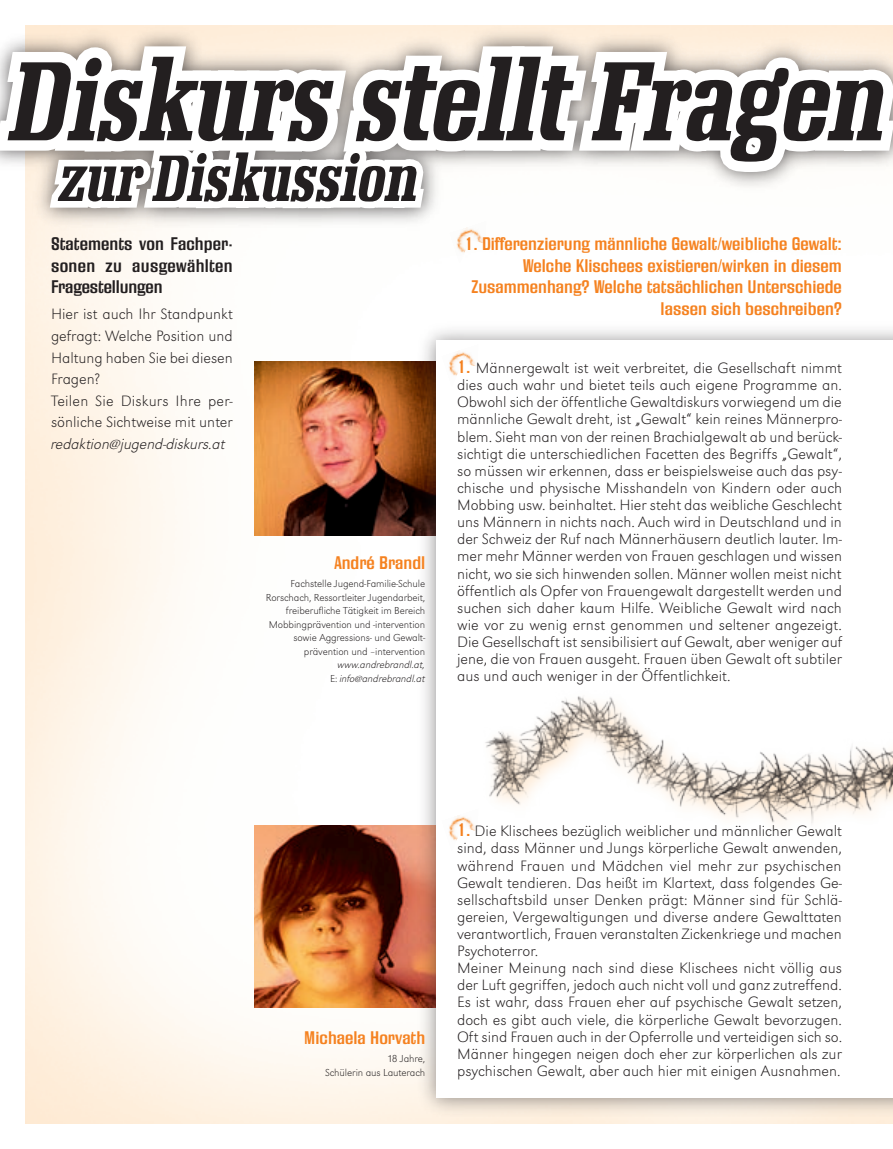
<style>
.page{position:relative;width:893px;height:1149px;background:#fff}
.page>*{position:absolute;margin:0;border:0;box-sizing:border-box;transform-origin:0 0}
.t1{font:italic 700 condensed 109.5px "Napoleon";color:#231f20;scale:.84 1}
.t2{font:italic 700 condensed 63.6px "Napoleon";color:#231f20;scale:.84 1}
.t3{font:16.5px/21.6px "Cg Fiedler Gothic Bd";color:#f58220;text-align:right;scale:.9 1}
.t4{font:16.5px/21.6px "Cg Fiedler Gothic Bd";letter-spacing:.005em;color:#231f20;text-align:justify;scale:.9 1}
.t5{font:15.6px/17.1px "URW Grotesk T Extr Ligh Wide";color:#231f20}
.t6{font:15.6px "URW Grotesk T Extr Ligh Wide Obli";letter-spacing:-.01em;color:#231f20}
.t7{font:10.5px/13.5px "URW Grotesk T Extr Ligh Wide";letter-spacing:-.01em;color:#231f20;text-align:right}
.t8{font:10.5px/13.5px "URW Grotesk T Extr Ligh Wide Obli";letter-spacing:-.01em;color:#231f20;text-align:right}
.s1{font-family:"URW Grotesk T Extr Ligh Wide"}
.s2{font-family:"Cg Fiedler Gothic Bd";font-size:16.5px;color:#f58220}
</style>
<div class="page">
<img style="left:26px;top:431px;width:867px;height:692px">
<img style="left:254px;top:825px;width:163px;height:182px">
<img style="left:254px;top:431px;width:163px;height:104px">
<div style="left:417px;top:321px;width:476px;height:795px;background:#231f20;opacity:.5"></div>
<div style="left:436px;top:341px;width:457px;height:756px;background:#fff"></div>
<div style="left:0;top:23px;width:893px;height:208px;background:#231f20;opacity:.75"></div>
<svg style="left:0;top:36px;width:893px;height:395px"></svg>
<img style="left:449px;top:220px;width:37px;height:43px">
<img style="left:441px;top:344px;width:37px;height:42px">
<img style="left:449px;top:696px;width:444px;height:145px">
<h1 class="t1" style="left:5px;top:39px;width:1070px">Diskurs stelltFragen</h1>
<h2 class="t2" style="left:56px;top:142px;width:444px">zur Diskussion</h2>
<p class="t4" style="left:51px;top:232px;width:203px">Statements von Fachper&shy;sonen zu ausgewählten Fragestellungen</p>
<p class="t5" style="left:51px;top:303px;width:183px;line-height:21.6px">Hier ist auch Ihr Standpunkt gefragt: Welche Position und<br>Haltung haben Sie bei diesen<br>Fragen?<br>Teilen Sie Diskurs Ihre per&shy;sönliche Sichtweise mit unter</p>
<p class="t6" style="left:51px;top:435px;width:176px">redaktion@jugend-diskurs.at</p>
<p class="t3" style="left:334px;top:552px;width:102px">André Brandl</p>
<p class="t7" style="left:266px;top:577px;width:161px">Fachstelle Jugend-Familie-Schule Rorschach, Ressortleiter Jugendarbeit, freiberufliche Tätigkeit im Bereich Mobbingprävention und -intervention sowie Aggressions- und Gewalt&shy;prävention und –intervention</p>
<p class="t8" style="left:330px;top:658px;width:97px">www.andrebrandl.at,<br><span class="s1">E:</span> info@andrebrandl.at</p>
<p class="t3" style="left:464px;top:232px;width:421px">1. Differenzierung männliche Gewalt/weibliche Gewalt:<br>Welche Klischees existieren/wirken in diesem Zusammenhang? Welche tatsächlichen Unterschiede lassen sich beschreiben?</p>
<p class="t5" style="left:457px;top:359px;width:387px;text-align:justify"><span class="s2">1.</span> Männergewalt ist weit verbreitet, die Gesellschaft nimmt dies auch wahr und bietet teils auch eigene Programme an.<br>Obwohl sich der öffentliche Gewaltdiskurs vorwiegend um die männliche Gewalt dreht, ist „Gewalt“ kein reines Männerpro&shy;blem. Sieht man von der reinen Brachialgewalt ab und berück&shy;sichtigt die unterschiedlichen Facetten des Begriffs „Gewalt“, so müssen wir erkennen, dass er beispielsweise auch das psy&shy;chische und physische Misshandeln von Kindern oder auch Mobbing usw. beinhaltet. Hier steht das weibliche Geschlecht uns Männern in nichts nach. Auch wird in Deutschland und in der Schweiz der Ruf nach Männerhäusern deutlich lauter. Im&shy;mer mehr Männer werden von Frauen geschlagen und wissen nicht, wo sie sich hinwenden sollen. Männer wollen meist nicht öffentlich als Opfer von Frauengewalt dargestellt werden und suchen sich daher kaum Hilfe. Weibliche Gewalt wird nach wie vor zu wenig ernst genommen und seltener angezeigt.<br>Die Gesellschaft ist sensibilisiert auf Gewalt, aber weniger auf jene, die von Frauen ausgeht. Frauen üben Gewalt oft subtiler aus und auch weniger in der Öffentlichkeit.</p>
<p class="t3" style="left:304px;top:1026px;width:136px">Michaela Horvath</p>
<p class="t7" style="left:325px;top:1051px;width:102px">18 Jahre,<br>Schülerin aus Lauterach</p>
<p class="t5" style="left:457px;top:822px;width:387px"><span class="s2">1.</span> Die Klischees bezüglich weiblicher und männlicher Gewalt sind, dass Männer und Jungs körperliche Gewalt anwenden, während Frauen und Mädchen viel mehr zur psychischen Gewalt tendieren. Das heißt im Klartext, dass folgendes Ge&shy;sellschaftsbild unser Denken prägt: Männer sind für Schlä&shy;gereien, Vergewaltigungen und diverse andere Gewalttaten verantwortlich, Frauen veranstalten Zickenkriege und machen Psychoterror.<br>Meiner Meinung nach sind diese Klischees nicht völlig aus der Luft gegriffen, jedoch auch nicht voll und ganz zutreffend.<br>Es ist wahr, dass Frauen eher auf psychische Gewalt setzen, doch es gibt auch viele, die körperliche Gewalt bevorzugen.<br>Oft sind Frauen auch in der Opferrolle und verteidigen sich so.<br>Männer hingegen neigen doch eher zur körperlichen als zur psychischen Gewalt, aber auch hier mit einigen Ausnahmen.</p>
</div>
